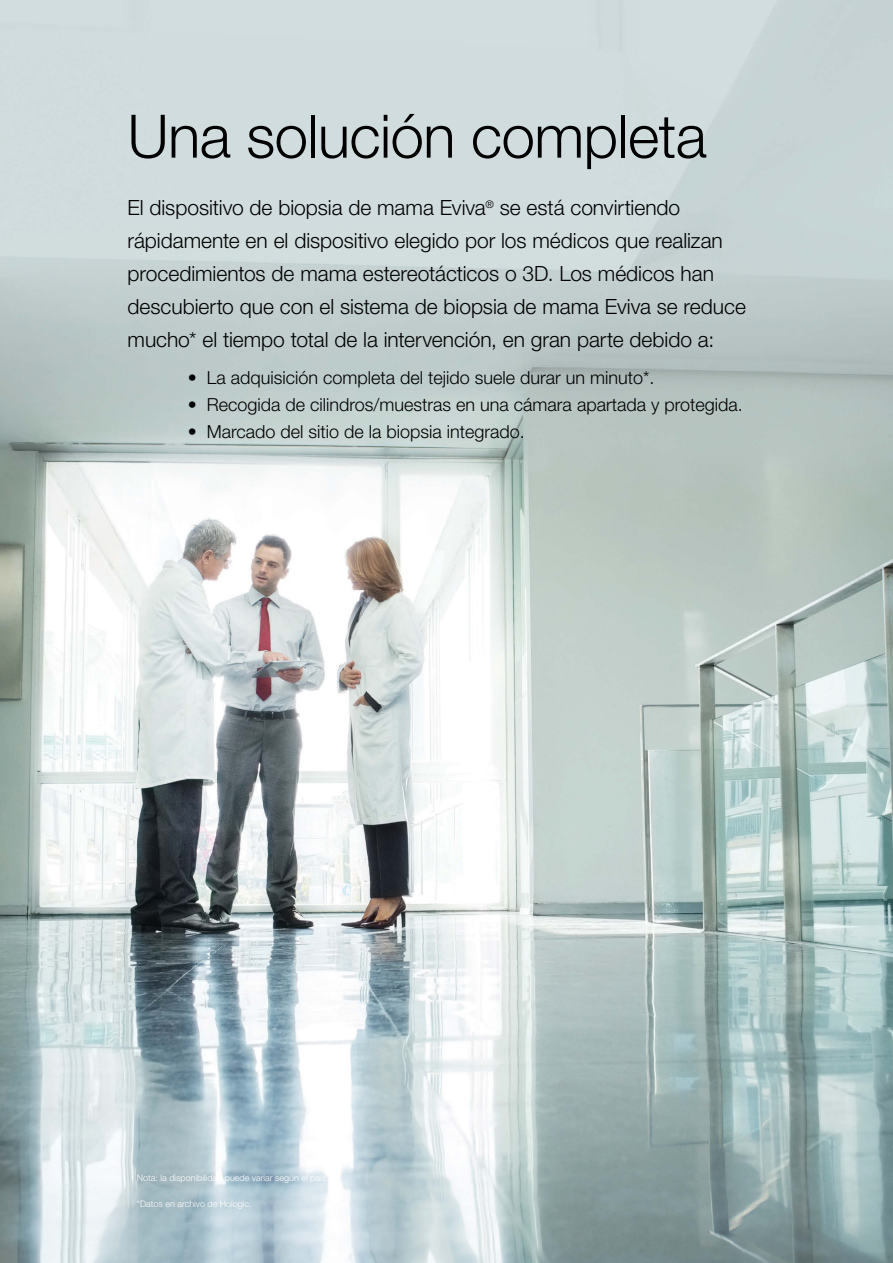
<style>
.page{position:relative;width:893px;height:1263px;background:#fff}
.page>*{position:absolute;margin:0;border:0;box-sizing:border-box;transform-origin:0 0}
.t1{font:300 60px "Helvetica Neue LT Std";letter-spacing:-.01em;color:#000}
.t2{font:300 21px/33px "Helvetica Neue LT Std";color:#000}
.t3{font:300 18px "Helvetica Neue LT Std";color:#000}
.t4{font:300 9px "Helvetica Neue LT Std";color:#fff}
</style>
<div class="page">
<img style="left:0;top:0;width:893px;height:1263px">
<h1 class="t1" style="left:128px;top:100px;width:581px">Una solución completa</h1>
<p class="t2" style="left:128px;top:190px;width:620px">El dispositivo de biopsia de mama Eviva<sup>®</sup> se está convirtiendo rápidamente en el dispositivo elegido por los médicos que realizan procedimientos de mama estereotácticos o 3D. Los médicos han descubierto que con el sistema de biopsia de mama Eviva se reduce mucho* el tiempo total de la intervención, en gran parte debido a:</p>
<p class="t3" style="left:188px;top:367px;width:468px">• La adquisición completa del tejido suele durar un minuto*.</p>
<p class="t3" style="left:188px;top:394px;width:556px">• Recogida de cilindros/muestras en una cámara apartada y protegida.</p>
<p class="t3" style="left:188px;top:421px;width:339px">• Marcado del sitio de la biopsia integrado.</p>
<p class="t4" style="left:137px;top:1172px;width:193px">Nota: la disponibilidad puede variar según el país.</p>
<p class="t4" style="left:137px;top:1198px;width:116px">*Datos en archivo de Hologic.</p>
</div>
